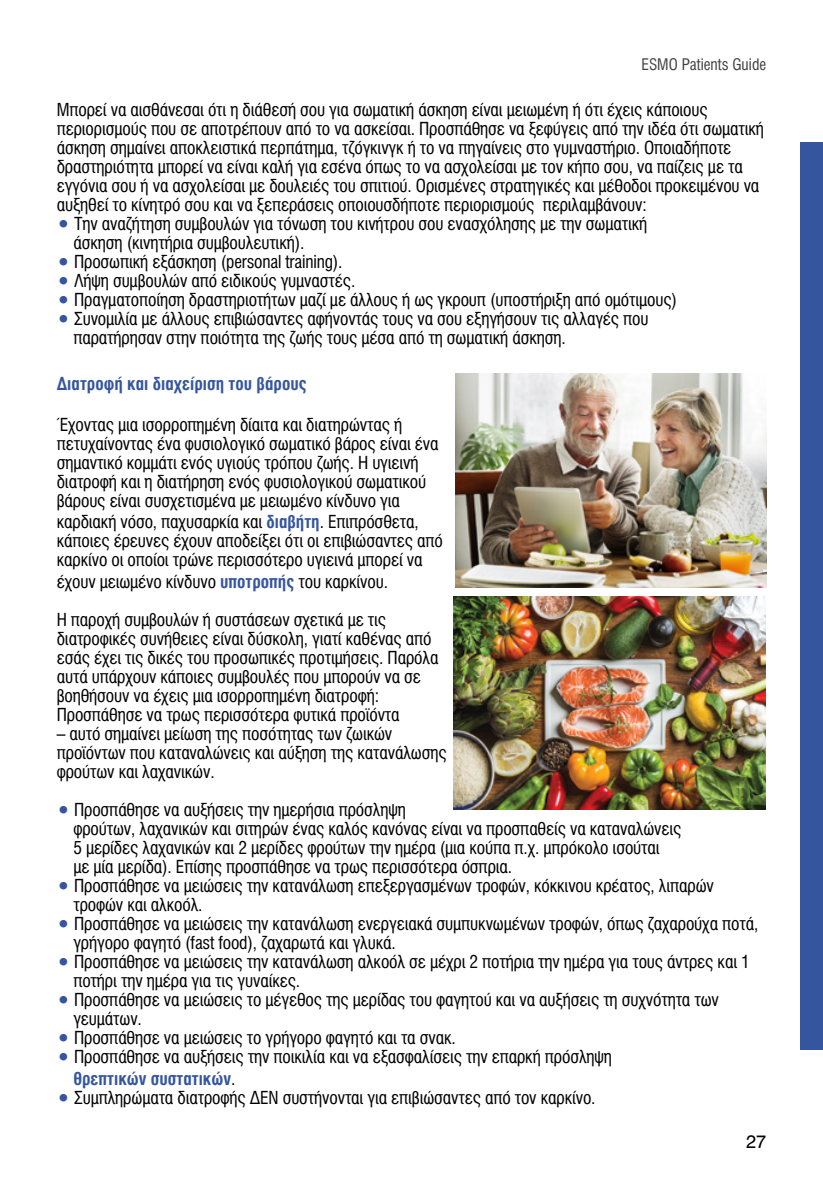
<style>
.page{position:relative;width:823px;height:1191px;background:#fff}
.page>*{position:absolute;margin:0;border:0;box-sizing:border-box;transform-origin:0 0}
.t1{font:18px/19px "UB Helvetica Cond";letter-spacing:-.01em;color:#000}
.t2{font:18px "UB Helvetica Cond Bold";color:#35559e}
.t3{font:18px "UB Helvetica";color:#000}
.t4{font:16px "UB Helvetica Cond";color:#414042}
.s1{color:#35559e}
.s2{font-family:"UB Helvetica Cond Bold";color:#35559e}
.s3{font-family:"UB Helvetica Cond";color:#000}
</style>
<div class="page">
<div style="left:800px;top:142px;width:22px;height:907px;background:#35559e"></div>
<img style="left:455px;top:373px;width:310px;height:214px">
<img style="left:453px;top:597px;width:312px;height:212px">
<p class="t4" style="left:641px;top:55px;width:126px">ESMO Patients Guide</p>
<p class="t1" style="left:57px;top:100px;width:708px">Μπορεί να αισθάνεσαι ότι η διάθεσή σου για σωματική άσκηση είναι μειωμένη ή ότι έχεις κάποιους περιορισμούς που σε αποτρέπουν από το να ασκείσαι. Προσπάθησε να ξεφύγεις από την ιδέα ότι σωματική άσκηση σημαίνει αποκλειστικά περπάτημα, τζόγκινγκ ή το να πηγαίνεις στο γυμναστήριο. Οποιαδήποτε δραστηριότητα μπορεί να είναι καλή για εσένα όπως το να ασχολείσαι με τον κήπο σου, να παίζεις με τα εγγόνια σου ή να ασχολείσαι με δουλειές του σπιτιού. Ορισμένες στρατηγικές και μέθοδοι προκειμένου να αυξηθεί το κίνητρό σου και να ξεπεράσεις οποιουσδήποτε περιορισμούς περιλαμβάνουν:</p>
<p class="t1" style="left:73px;top:214px;width:575px;text-indent:-17px"><span class="s1">•</span> Την αναζήτηση συμβουλών για τόνωση του κινήτρου σου ενασχόλησης με την σωματική άσκηση (κινητήρια συμβουλευτική).</p>
<p class="t1" style="left:57px;top:252px;width:287px"><span class="s1">•</span> Προσωπική εξάσκηση (personal training).</p>
<p class="t1" style="left:57px;top:271px;width:300px"><span class="s1">•</span> Λήψη συμβουλών από ειδικούς γυμναστές.</p>
<p class="t1" style="left:57px;top:290px;width:621px"><span class="s1">•</span> Πραγματοποίηση δραστηριοτήτων μαζί με άλλους ή ως γκρουπ (υποστήριξη από ομότιμους)</p>
<p class="t1" style="left:73px;top:309px;width:576px;text-indent:-17px"><span class="s1">•</span> Συνομιλία με άλλους επιβιώσαντες αφήνοντάς τους να σου εξηγήσουν τις αλλαγές που παρατήρησαν στην ποιότητα της ζωής τους μέσα από τη σωματική άσκηση.</p>
<p class="t2" style="left:57px;top:373px;width:251px">Διατροφή και διαχείριση του βάρους</p>
<p class="t1" style="left:57px;top:415px;width:383px">Έχοντας μια ισορροπημένη δίαιτα και διατηρώντας ή πετυχαίνοντας ένα φυσιολογικό σωματικό βάρος είναι ένα σημαντικό κομμάτι ενός υγιούς τρόπου ζωής. Η υγιεινή διατροφή και η διατήρηση ενός φυσιολογικού σωματικού βάρους είναι συσχετισμένα με μειωμένο κίνδυνο για</p>
<p class="t1" style="left:57px;top:512px;width:387px">καρδιακή νόσο, παχυσαρκία και <span class="s2">διαβήτη</span>. Επιπρόσθετα, κάποιες έρευνες έχουν αποδείξει ότι οι επιβιώσαντες από καρκίνο οι οποίοι τρώνε περισσότερο υγιεινά μπορεί να</p>
<p class="t1" style="left:57px;top:562px;width:332px;line-height:38px">έχουν μειωμένο κίνδυνο <span class="s2">υποτροπής</span> του καρκίνου.<br>Η παροχή συμβουλών ή συστάσεων σχετικά με τις</p>
<p class="t1" style="left:57px;top:629px;width:383px">διατροφικές συνήθειες είναι δύσκολη, γιατί καθένας από εσάς έχει τις δικές του προσωπικές προτιμήσεις. Παρόλα αυτά υπάρχουν κάποιες συμβουλές που μπορούν να σε βοηθήσουν να έχεις μια ισορροπημένη διατροφή:<br>Προσπάθησε να τρως περισσότερα φυτικά προϊόντα</p>
<p class="t1" style="left:57px;top:724px;width:391px">– αυτό σημαίνει μείωση της ποσότητας των ζωικών προϊόντων που καταναλώνεις και αύξηση της κατανάλωσης φρούτων και λαχανικών.</p>
<p class="t1" style="left:73px;top:800px;width:609px;text-indent:-17px"><span class="s1">•</span> Προσπάθησε να αυξήσεις την ημερήσια πρόσληψη<br>φρούτων, λαχανικών και σιτηρών ένας καλός κανόνας είναι να προσπαθείς να καταναλώνεις 5 μερίδες λαχανικών και 2 μερίδες φρούτων την ημέρα (μια κούπα π.χ. μπρόκολο ισούται<br>με μία μερίδα). Επίσης προσπάθησε να τρως περισσότερα όσπρια.</p>
<p class="t1" style="left:73px;top:876px;width:641px;text-indent:-17px"><span class="s1">•</span> Προσπάθησε να μειώσεις την κατανάλωση επεξεργασμένων τροφών, κόκκινου κρέατος, λιπαρών τροφών και αλκοόλ.</p>
<p class="t1" style="left:73px;top:914px;width:686px;text-indent:-17px"><span class="s1">•</span> Προσπάθησε να μειώσεις την κατανάλωση ενεργειακά συμπυκνωμένων τροφών, όπως ζαχαρούχα ποτά, γρήγορο φαγητό (fast food), ζαχαρωτά και γλυκά.</p>
<p class="t1" style="left:73px;top:952px;width:677px;text-indent:-17px"><span class="s1">•</span> Προσπάθησε να μειώσεις την κατανάλωση αλκοόλ σε μέχρι 2 ποτήρια την ημέρα για τους άντρες και 1 ποτήρι την ημέρα για τις γυναίκες.</p>
<p class="t1" style="left:73px;top:990px;width:646px;text-indent:-17px"><span class="s1">•</span> Προσπάθησε να μειώσεις το μέγεθος της μερίδας του φαγητού και να αυξήσεις τη συχνότητα των γευμάτων.</p>
<p class="t1" style="left:57px;top:1028px;width:400px"><span class="s1">•</span> Προσπάθησε να μειώσεις το γρήγορο φαγητό και τα σνακ.</p>
<p class="t1" style="left:57px;top:1047px;width:556px"><span class="s1">•</span> Προσπάθησε να αυξήσεις την ποικιλία και να εξασφαλίσεις την επαρκή πρόσληψη</p>
<p class="t2" style="left:73px;top:1068px;width:163px">θρεπτικών συστατικών<span class="s3">.</span></p>
<p class="t1" style="left:57px;top:1088px;width:540px"><span class="s1">•</span> Συμπληρώματα διατροφής ΔΕΝ συστήνονται για επιβιώσαντες από τον καρκίνο.</p>
<p class="t3" style="left:745px;top:1131px;width:22px">27</p>
</div>
